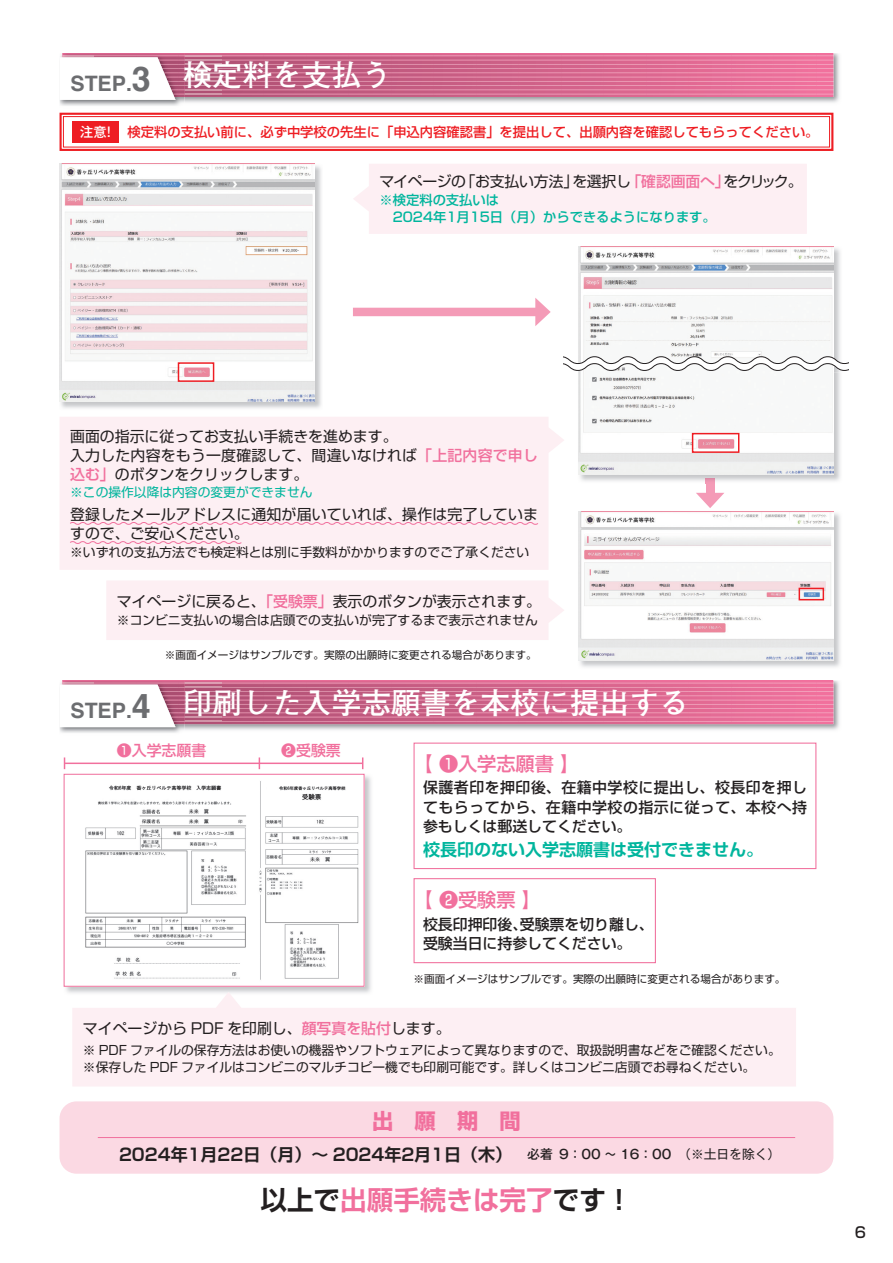
<style>
.page{position:relative;width:893px;height:1263px;background:#fff}
.page>*{position:absolute;margin:0;border:0;box-sizing:border-box;transform-origin:0 0}
.t1{font:700 29.7px "Futo Go B101 Pr 6 N";color:#fff}
.t2{font:700 26.55px "Shin Go Pr 6 N De";color:#f1709d}
.t3{font:700 21.3px "Shin Go Pr 6 N";color:#f1709d}
.t4{font:500 19.2px "Shin Go Pr 6 N";color:#f1709d}
.t5{font:700 16.95px "Shin Go Pr 6 N De";color:#231f20}
.t6{font:700 16.95px "Shin Go Pr 6 N De";color:#00b59d}
.t7{font:14.85px/19.2px "Shin Go Pr 6 N";color:#231f20}
.t8{font:500 14.85px/19.2px "Shin Go Pr 6 N";color:#231f20;text-align:justify}
.t9{font:14.85px "Shin Go Pr 6 N";letter-spacing:-.035em;color:#231f20}
.t10{font:500 14.85px "Shin Go Pr 6 N";color:#f1709d}
.t11{font:500 13.35px "Shin Go Pr 6 N";color:#ee1d23}
.t12{font:500 13.35px/17px "Shin Go Pr 6 N";color:#00b59d}
.t13{font:12.75px/17px "Shin Go Pr 6 N";color:#231f20}
.t14{font:12.75px "Shin Go Pr 6 N";color:#00b59d}
.t15{font:10.65px "Shin Go Pr 6 N";color:#231f20}
.s1{font-family:"Helvetica";font-size:34.05px;color:#6c6d70}
.s2{font-family:"Gothic MB101 Pr 6 N";color:#fff}
.s3{font-weight:500;color:#f1709d}
.s4{font-family:"Gothic MB101 Pr 6 N";font-weight:500;font-size:12.75px}
.s5{font-family:"Gothic MB101 Pr 6 N";font-weight:400;font-size:12.75px}
.s6{color:#231f20}
</style>
<div class="page">
<div style="left:60px;top:1101px;width:773px;height:73px;background:#fbd9e3;border-radius:17px"></div>
<div style="left:353px;top:308px;width:188px;height:8px;background:#f49bb7"></div>
<svg style="left:535px;top:298px;width:16px;height:28px"></svg>
<div style="left:706px;top:478px;width:8px;height:21px;background:#f49bb7"></div>
<svg style="left:696px;top:493px;width:28px;height:15px"></svg>
<img style="left:59px;top:163px;width:262px;height:245px">
<img style="left:60px;top:164px;width:255px;height:238px">
<img style="left:578px;top:246px;width:262px;height:110px">
<img style="left:578px;top:247px;width:255px;height:109px">
<img style="left:578px;top:372px;width:262px;height:111px">
<svg style="left:706px;top:478px;width:8px;height:5px"></svg>
<img style="left:578px;top:511px;width:262px;height:156px">
<img style="left:578px;top:511px;width:255px;height:149px">
<img style="left:64px;top:774px;width:307px;height:219px">
<img style="left:66px;top:776px;width:296px;height:208px">
<div style="left:64px;top:774px;width:300px;height:212px;border:1px solid #f1709d"></div>
<div style="left:353px;top:164px;width:454px;height:70px;background:#fdeff3"></div>
<div style="left:106px;top:581px;width:458px;height:59px;background:#fdeff3"></div>
<svg style="left:72px;top:992px;width:724px;height:94px;fill:#fdeff3"></svg>
<div style="left:60px;top:417px;width:504px;height:153px;background:#fdeff3"></div>
<hr style="left:65px;top:762px;width:298px;height:2px;background:#f1709d">
<svg style="left:64px;top:757px;width:1px;height:12px"></svg>
<svg style="left:59px;top:112px;width:775px;height:39px"></svg>
<div style="left:63px;top:116px;width:767px;height:31px;border:1px solid #ee1d23"></div>
<img style="left:185px;top:53px;width:655px;height:50px">
<img style="left:185px;top:53px;width:648px;height:44px">
<img style="left:185px;top:94px;width:631px;height:1px">
<img style="left:185px;top:55px;width:631px;height:1px">
<img style="left:185px;top:60px;width:631px;height:1px">
<img style="left:185px;top:64px;width:631px;height:1px">
<img style="left:185px;top:68px;width:631px;height:1px">
<img style="left:185px;top:72px;width:631px;height:1px">
<img style="left:185px;top:77px;width:631px;height:1px">
<img style="left:185px;top:81px;width:631px;height:1px">
<img style="left:185px;top:85px;width:631px;height:1px">
<img style="left:185px;top:89px;width:631px;height:1px">
<svg style="left:816px;top:55px;width:17px;height:40px"></svg>
<img style="left:60px;top:53px;width:125px;height:53px">
<svg style="left:60px;top:55px;width:125px;height:45px"></svg>
<img style="left:185px;top:680px;width:655px;height:50px">
<img style="left:185px;top:680px;width:648px;height:44px">
<img style="left:185px;top:721px;width:631px;height:1px">
<img style="left:185px;top:683px;width:631px;height:1px">
<img style="left:185px;top:687px;width:631px;height:1px">
<img style="left:185px;top:691px;width:631px;height:1px">
<img style="left:185px;top:695px;width:631px;height:1px">
<img style="left:185px;top:700px;width:631px;height:1px">
<img style="left:185px;top:704px;width:631px;height:1px">
<img style="left:185px;top:708px;width:631px;height:1px">
<img style="left:185px;top:712px;width:631px;height:1px">
<img style="left:185px;top:717px;width:631px;height:1px">
<svg style="left:816px;top:683px;width:17px;height:39px"></svg>
<img style="left:60px;top:680px;width:125px;height:53px">
<svg style="left:60px;top:683px;width:125px;height:44px"></svg>
<svg style="left:69px;top:521px;width:470px;height:5px"></svg>
<svg style="left:69px;top:540px;width:173px;height:5px"></svg>
<div style="left:414px;top:743px;width:402px;height:126px;border:1px solid #f1709d"></div>
<div style="left:414px;top:878px;width:242px;height:85px;border:1px solid #f1709d"></div>
<hr style="left:98px;top:1137px;width:697px;height:1px;background:#f1709d">
<div style="left:692px;top:433px;width:47px;height:20px;border:1px solid #ee1d23"></div>
<div style="left:178px;top:362px;width:36px;height:20px;border:1px solid #ee1d23"></div>
<div style="left:799px;top:588px;width:25px;height:12px;border:1px solid #ee1d23"></div>
<svg style="left:563px;top:356px;width:285px;height:15px"></svg>
<h1 class="t1" style="left:70px;top:51px;width:322px"><sub>STEP.</sub><span class="s1">3</span> 検定料を支払う</h1>
<p class="t11" style="left:80px;top:121px;width:740px"><span class="s2">注意!</span> 検定料の支払い前に、必ず中学校の先生に「申込内容確認書」を提出して、出願内容を確認してもらってください。</p>
<p class="t9" style="left:379px;top:169px;width:425px">マイページの「お支払い方法」を選択し<span class="s3">「確認画面へ」</span>をクリック。</p>
<p class="t12" style="left:379px;top:191px;width:338px">※検定料の支払いは<br>　2024年1月15日（月）からできるようになります。</p>
<p class="t7" style="left:70px;top:425px;width:469px">画面の指示に従ってお支払い手続きを進めます。<br>入力した内容をもう一度確認して、間違いなければ<span class="s3">「上記内容で申し込む」</span>のボタンをクリックします。</p>
<p class="t14" style="left:70px;top:482px;width:244px">※この操作以降は内容の変更ができません</p>
<p class="t7" style="left:70px;top:504px;width:469px">登録したメールアドレスに通知が届いていれば、操作は完了していますので、ご安心ください。</p>
<p class="t13" style="left:70px;top:542px;width:461px">※いずれの支払方法でも検定料とは別に手数料がかかりますのでご了承ください</p>
<p class="t7" style="left:117px;top:591px;width:426px">マイページに戻ると、<span class="s3">「受験票」</span>表示のボタンが表示されます。</p>
<p class="t13" style="left:117px;top:610px;width:422px">※コンビニ支払いの場合は店頭での支払いが完了するまで表示されません</p>
<p class="t15" style="left:165px;top:646px;width:374px">※画面イメージはサンプルです。実際の出願時に変更される場合があります。</p>
<h1 class="t1" style="left:70px;top:678px;width:620px"><sub>STEP.</sub><span class="s1">4</span> 印刷した入学志願書を本校に提出する</h1>
<p class="t10" style="left:117px;top:738px;width:91px">❶入学志願書</p>
<p class="t10" style="left:281px;top:738px;width:61px">❷受験票</p>
<h3 class="t4" style="left:414px;top:747px;width:167px">【 ❶入学志願書 】</h3>
<p class="t8" style="left:423px;top:777px;width:385px">保護者印を押印後、在籍中学校に提出し、校長印を押してもらってから、在籍中学校の指示に従って、本校へ持参もしくは郵送してください。</p>
<h3 class="t6" style="left:423px;top:835px;width:342px">校長印のない入学志願書は受付できません。</h3>
<h3 class="t4" style="left:414px;top:884px;width:129px">【 ❷受験票 】</h3>
<p class="t8" style="left:423px;top:914px;width:232px">校長印押印後、受験票を切り離し、受験当日に持参してください。</p>
<p class="t15" style="left:414px;top:970px;width:374px">※画面イメージはサンプルです。実際の出願時に変更される場合があります。</p>
<p class="t7" style="left:83px;top:1017px;width:369px">マイページから PDF を印刷し、<span class="s3">顔写真を貼付</span>します。</p>
<p class="t13" style="left:83px;top:1041px;width:699px">※ PDF ファイルの保存方法はお使いの機器やソフトウェアによって異なりますので、取扱説明書などをご確認ください。※保存した PDF ファイルはコンビニのマルチコピー機でも印刷可能です。詳しくはコンビニ店頭でお尋ねください。</p>
<h3 class="t3" style="left:372px;top:1103px;width:150px">出　願　期　間</h3>
<h3 class="t5" style="left:119px;top:1141px;width:663px">2024年1月22日（月）～ 2024年2月1日（木） <span class="s4">必着　9：00 ～ 16：00</span> <span class="s5">（※土日を除く）</span></h3>
<h2 class="t2" style="left:260px;top:1178px;width:374px"><span class="s6">以上で</span>出願手続きは完了<span class="s6">です！</span></h2>
<p class="t8" style="left:855px;top:1222px;width:13px">6</p>
</div>
